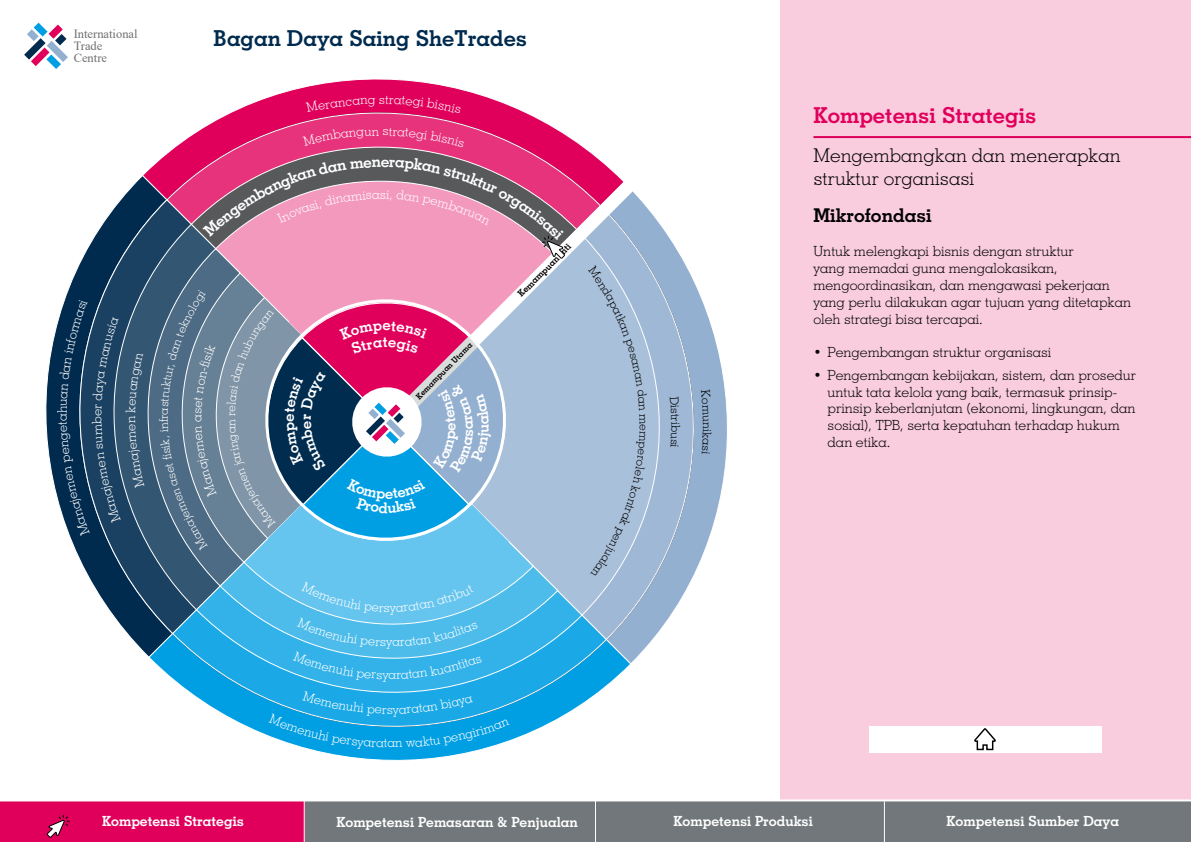
<style>
.page{position:relative;width:1191px;height:842px;background:#fff}
.page>*{position:absolute;margin:0;border:0;box-sizing:border-box;transform-origin:0 0}
.t1{font:700 22px "BCVV";color:#002b4f}
.t2{font:700 22px "BCVV";color:#e0005c}
.t3{font:19px/22.8px "BCVV";color:#000}
.t4{font:700 19px "BCVV";color:#000}
.t5{font:14px/16.8px "BCVV";color:#000}
.t6{font:700 14px "BCVV";color:#fff}
.t7{font:13px "BCVV";color:#fff}
.t8{font:12.5px/12px "Times New Roman";color:#707070}
.t9{font:12px "BCVV";color:#000}
.t10{font:12px "BCVV";color:#fff}
.t11{font:700 9px "BCVV";color:#000}
.t12{font:700 8px "BCVV";color:#000}
</style>
<div class="page">
<div style="left:780px;top:0;width:411px;height:842px;background:#f9ccde"></div>
<svg style="left:24px;top:23px;width:44px;height:46px"></svg>
<hr style="left:813px;top:136px;width:378px;height:2px;background:#e0005c">
<div style="left:596px;top:801px;width:289px;height:41px;background:#71777a"></div>
<div style="left:305px;top:801px;width:290px;height:41px;background:#71777a"></div>
<div style="left:0;top:801px;width:304px;height:41px;background:#e0005b"></div>
<div style="left:885px;top:801px;width:306px;height:41px;background:#71777a"></div>
<svg style="left:46px;top:814px;width:24px;height:24px"></svg>
<hr style="left:0;top:799px;width:1191px;height:2px;background:#fff">
<hr style="left:884px;top:801px;width:1px;height:41px;background:#fff">
<div style="left:869px;top:726px;width:232px;height:27px;background:#fff"></div>
<svg style="left:974px;top:728px;width:22px;height:23px"></svg>
<svg style="left:45px;top:175px;width:114px;height:481px"></svg>
<svg style="left:166px;top:82px;width:432px;height:76px"></svg>
<svg style="left:49px;top:199px;width:110px;height:435px"></svg>
<svg style="left:176px;top:682px;width:431px;height:75px"></svg>
<svg style="left:647px;top:208px;width:77px;height:433px"></svg>
<svg style="left:190px;top:119px;width:387px;height:39px;background:#d83276"></svg>
<svg style="left:86px;top:224px;width:73px;height:386px;background:#234867"></svg>
<svg style="left:196px;top:682px;width:387px;height:38px;background:#28ade7"></svg>
<svg style="left:647px;top:228px;width:40px;height:388px;background:#a2bad7"></svg>
<svg style="left:124px;top:248px;width:35px;height:339px;background:#335572"></svg>
<svg style="left:701px;top:390px;width:9px;height:31px"></svg>
<svg style="left:702px;top:429px;width:9px;height:25px"></svg>
<svg style="left:670px;top:396px;width:10px;height:52px"></svg>
<svg style="left:306px;top:98px;width:69px;height:14px"></svg>
<svg style="left:385px;top:96px;width:76px;height:18px"></svg>
<div style="left:303px;top:127px;width:161px;height:20px;background:#e6337c"></div>
<svg style="left:57px;top:299px;width:87px;height:237px;background:#214665"></svg>
<svg style="left:269px;top:691px;width:118px;height:58px;background:#1aa8e5"></svg>
<svg style="left:393px;top:696px;width:116px;height:51px;background:#13a5e4"></svg>
<svg style="left:159px;top:158px;width:488px;height:524px;background:#8897bb"></svg>
<p class="t8" style="left:74px;top:28px;width:65px">International<br>Trade<br>Centre</p>
<h1 class="t1" style="left:213px;top:25px;width:315px">Bagan Daya Saing SheTrades</h1>
<p class="t7" style="left:379px;top:91px;width:8px">s</p>
<p class="t10" style="left:156px;top:419px;width:6px;rotate:-90deg">r</p>
<p class="t7" style="left:189px;top:422px;width:9px;rotate:-90deg">a</p>
<p class="t7" style="left:380px;top:186px;width:8px">s</p>
<p class="t12" style="left:414px;top:394px;width:77px;rotate:-45deg">Kemampuan Utama</p>
<p class="t11" style="left:515px;top:291px;width:72px;rotate:-45deg">Kemampuan Inti</p>
<p class="t7" style="left:386px;top:634px;width:8px">y</p>
<p class="t7" style="left:387px;top:701px;width:8px">s</p>
<p class="t7" style="left:387px;top:735px;width:9px">a</p>
<p class="t9" style="left:683px;top:422px;width:5px;rotate:90deg">i</p>
<p class="t9" style="left:714px;top:422px;width:8px;rotate:90deg">n</p>
<h1 class="t2" style="left:813px;top:102px;width:224px">Kompetensi Strategis</h1>
<h2 class="t3" style="left:813px;top:144px;width:309px">Mengembangkan dan menerapkan struktur organisasi</h2>
<h2 class="t4" style="left:813px;top:204px;width:120px">Mikrofondasi</h2>
<p class="t5" style="left:813px;top:243px;width:319px">Untuk melengkapi bisnis dengan struktur<br>yang memadai guna mengalokasikan, mengoordinasikan, dan mengawasi pekerjaan yang perlu dilakukan agar tujuan yang ditetapkan oleh strategi bisa tercapai.</p>
<p class="t5" style="left:813px;top:344px;width:239px">• Pengembangan struktur organisasi</p>
<p class="t5" style="left:827px;top:366px;width:310px;text-indent:-14px">• Pengembangan kebijakan, sistem, dan prosedur untuk tata kelola yang baik, termasuk prinsip&shy;prinsip keberlanjutan (ekonomi, lingkungan, dan sosial), TPB, serta kepatuhan terhadap hukum dan etika.</p>
<p class="t6" style="left:102px;top:813px;width:143px">Kompetensi Strategis</p>
<p class="t6" style="left:336px;top:813px;width:243px">Kompetensi Pemasaran &amp; Penjualan</p>
<p class="t6" style="left:673px;top:813px;width:141px">Kompetensi Produksi</p>
<p class="t6" style="left:946px;top:813px;width:174px">Kompetensi Sumber Daya</p>
</div>
